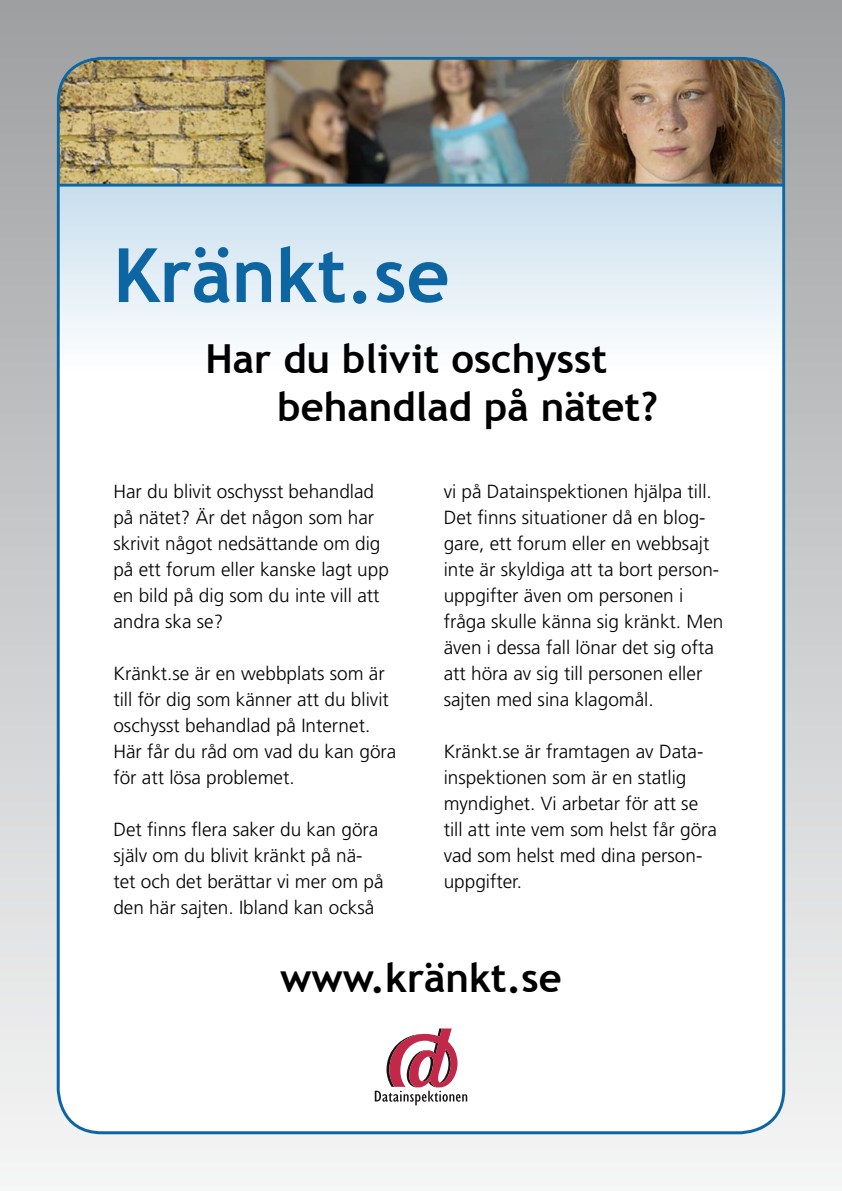
<style>
.page{position:relative;width:842px;height:1191px;background:#fff}
.page>*{position:absolute;margin:0;border:0;box-sizing:border-box;transform-origin:0 0}
.t1{font:700 75px "Trebuchet MS";color:#0d65a1}
.t2{font:700 40px/48px "Trebuchet MS";color:#000}
.t3{font:300 19px/26px "Frutiger";color:#000}
</style>
<div class="page">
<div style="left:0;top:0;width:842px;height:1191px;background:linear-gradient(to bottom,#9ea0a3,#f4f6f6)"></div>
<div style="left:57px;top:57px;width:728px;height:1077px;background:#fff;border-radius:45px"></div>
<img style="left:58px;top:57px;width:726px;height:127px">
<hr style="left:59px;top:184px;width:724px;height:3px;background:#0d65a1">
<div style="left:58px;top:187px;width:726px;height:186px;background:linear-gradient(to bottom,#c8deed,#fefeff)"></div>
<svg style="left:375px;top:1028px;width:92px;height:77px"></svg>
<h1 class="t1" style="left:113px;top:228px;width:338px">Kränkt.se</h1>
<h2 class="t2" style="left:278px;top:334px;width:382px;text-indent:-72px">Har du blivit oschysst behandlad på nätet?</h2>
<p class="t3" style="left:113px;top:478px;width:277px">Har du blivit oschysst behandlad på nätet? Är det någon som har skrivit något nedsättande om dig på ett forum eller kanske lagt upp en bild på dig som du inte vill att andra ska se?</p>
<p class="t3" style="left:113px;top:660px;width:284px">Kränkt.se är en webbplats som är till för dig som känner att du blivit oschysst behandlad på Internet.<br>Här får du råd om vad du kan göra för att lösa problemet.</p>
<p class="t3" style="left:113px;top:816px;width:272px">Det finns flera saker du kan göra själv om du blivit kränkt på nä&shy;tet och det berättar vi mer om på den här sajten. Ibland kan också</p>
<p class="t3" style="left:444px;top:478px;width:281px">vi på Datainspektionen hjälpa till.<br>Det finns situationer då en blog&shy;gare, ett forum eller en webbsajt inte är skyldiga att ta bort person&shy;uppgifter även om personen i fråga skulle känna sig kränkt. Men även i dessa fall lönar det sig ofta att höra av sig till personen eller sajten med sina klagomål.</p>
<p class="t3" style="left:444px;top:738px;width:275px">Kränkt.se är framtagen av Data&shy;inspektionen som är en statlig myndighet. Vi arbetar för att se till att inte vem som helst får göra vad som helst med dina person&shy;uppgifter.</p>
<h2 class="t2" style="left:280px;top:954px;width:283px">www.kränkt.se</h2>
</div>
